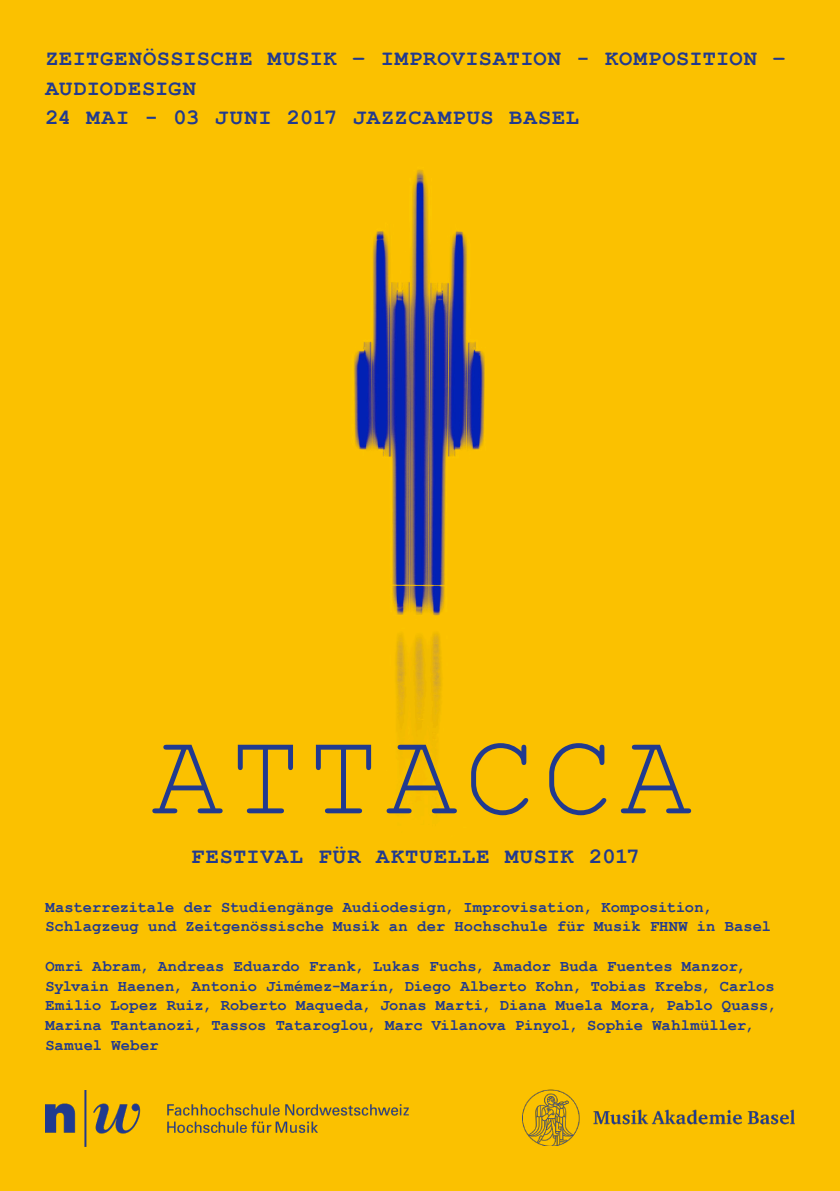
<style>
.page{position:relative;width:840px;height:1191px;background:#fff}
.page>*{position:absolute;margin:0;border:0;box-sizing:border-box;transform-origin:0 0}
.t1{font:120px "Courier New";letter-spacing:.05em;color:#213a8f}
.t2{font:700 22px/29.6px "Courier New";letter-spacing:.035em;color:#213a8f}
.t3{font:700 16px/19.6px "Courier New";letter-spacing:.01em;color:#213a8f;scale:.96 1}
</style>
<div class="page">
<div style="left:0;top:0;width:839px;height:1191px;background:#fbc100"></div>
<img style="left:45px;top:1090px;width:363px;height:56px">
<img style="left:522px;top:1089px;width:272px;height:56px">
<p class="t2" style="left:45px;top:43px;width:741px">ZEITGENÖSSISCHE MUSIK – IMPROVISATION - KOMPOSITION –<br>AUDIODESIGN</p>
<p class="t2" style="left:45px;top:102px;width:535px">24 MAI - 03 JUNI 2017 JAZZCAMPUS BASEL</p>
<p class="t1" style="left:151px;top:701px;width:541px">ATTACCA</p>
<p class="t2" style="left:191px;top:840px;width:449px">FESTIVAL FÜR AKTUELLE MUSIK 2017</p>
<p class="t3" style="left:45px;top:896px;width:757px">Masterrezitale der Studiengänge Audiodesign, Improvisation, Komposition,<br>Schlagzeug und Zeitgenössische Musik an der Hochschule für Musik FHNW in Basel</p>
<p class="t3" style="left:45px;top:955px;width:762px">Omri Abram, Andreas Eduardo Frank, Lukas Fuchs, Amador Buda Fuentes Manzor, Sylvain Haenen, Antonio Jimémez-Marín, Diego Alberto Kohn, Tobias Krebs, Carlos Emilio Lopez Ruiz, Roberto Maqueda, Jonas Marti, Diana Muela Mora, Pablo Quass, Marina Tantanozi, Tassos Tataroglou, Marc Vilanova Pinyol, Sophie Wahlmüller, Samuel Weber</p>
</div>
